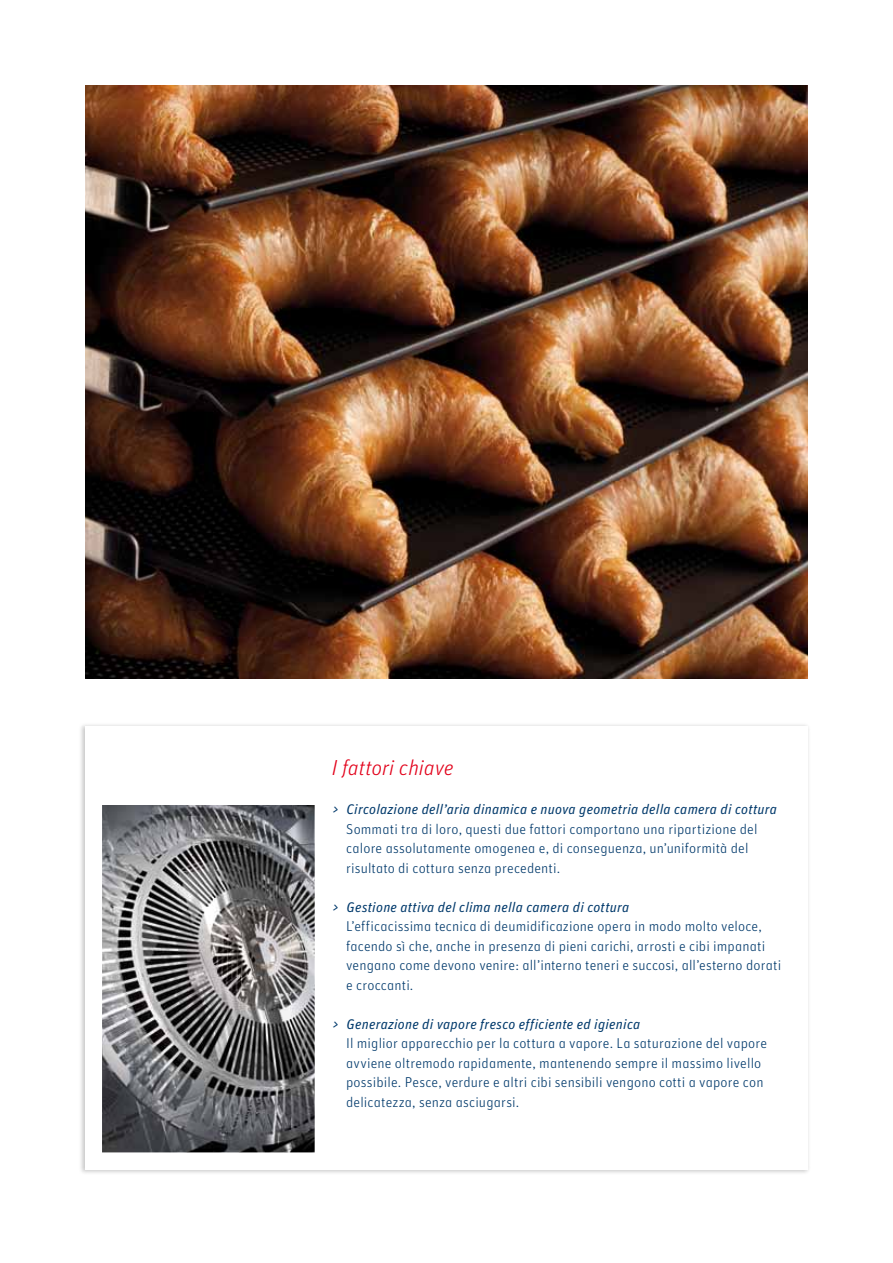
<style>
.page{position:relative;width:893px;height:1263px;background:#fff}
.page>*{position:absolute;margin:0;border:0;box-sizing:border-box;transform-origin:0 0}
.t1{font:italic 300 21.75px "Unit Pro";color:#e2001a}
.t2{font:300 14.25px/19.5px "Unit Pro";letter-spacing:.01em;color:#00396b}
.t3{font:italic 13.95px "Unit Pro";letter-spacing:.015em;color:#00396b}
</style>
<div class="page">
<div style="left:78px;top:722px;width:733px;height:453px;background:#000;opacity:.36"></div>
<div style="left:85px;top:726px;width:723px;height:443px;background:#fff"></div>
<img style="left:102px;top:805px;width:213px;height:347px">
<img style="left:85px;top:85px;width:723px;height:593px">
<h1 class="t1" style="left:332px;top:755px;width:123px">I fattori chiave</h1>
<p class="t3" style="left:332px;top:801px;width:447px">&gt; Circolazione dell’aria dinamica e nuova geometria della camera di cottura</p>
<p class="t2" style="left:346px;top:819px;width:413px">Sommati tra di loro, questi due fattori comportano una ripartizione del calore assolutamente omogenea e, di conseguenza, un’uniformità del risultato di cottura senza precedenti.</p>
<p class="t3" style="left:332px;top:898px;width:299px">&gt; Gestione attiva del clima nella camera di cottura</p>
<p class="t2" style="left:346px;top:916px;width:437px">L’efficacissima tecnica di deumidificazione opera in modo molto veloce, facendo sì che, anche in presenza di pieni carichi, arrosti e cibi impanati vengano come devono venire: all’interno teneri e succosi, all’esterno dorati e croccanti.</p>
<p class="t3" style="left:332px;top:1015px;width:310px">&gt; Generazione di vapore fresco efficiente ed igienica</p>
<p class="t2" style="left:346px;top:1033px;width:422px">Il miglior apparecchio per la cottura a vapore. La saturazione del vapore avviene oltremodo rapidamente, mantenendo sempre il massimo livello possibile. Pesce, verdure e altri cibi sensibili vengono cotti a vapore con delicatezza, senza asciugarsi.</p>
</div>
